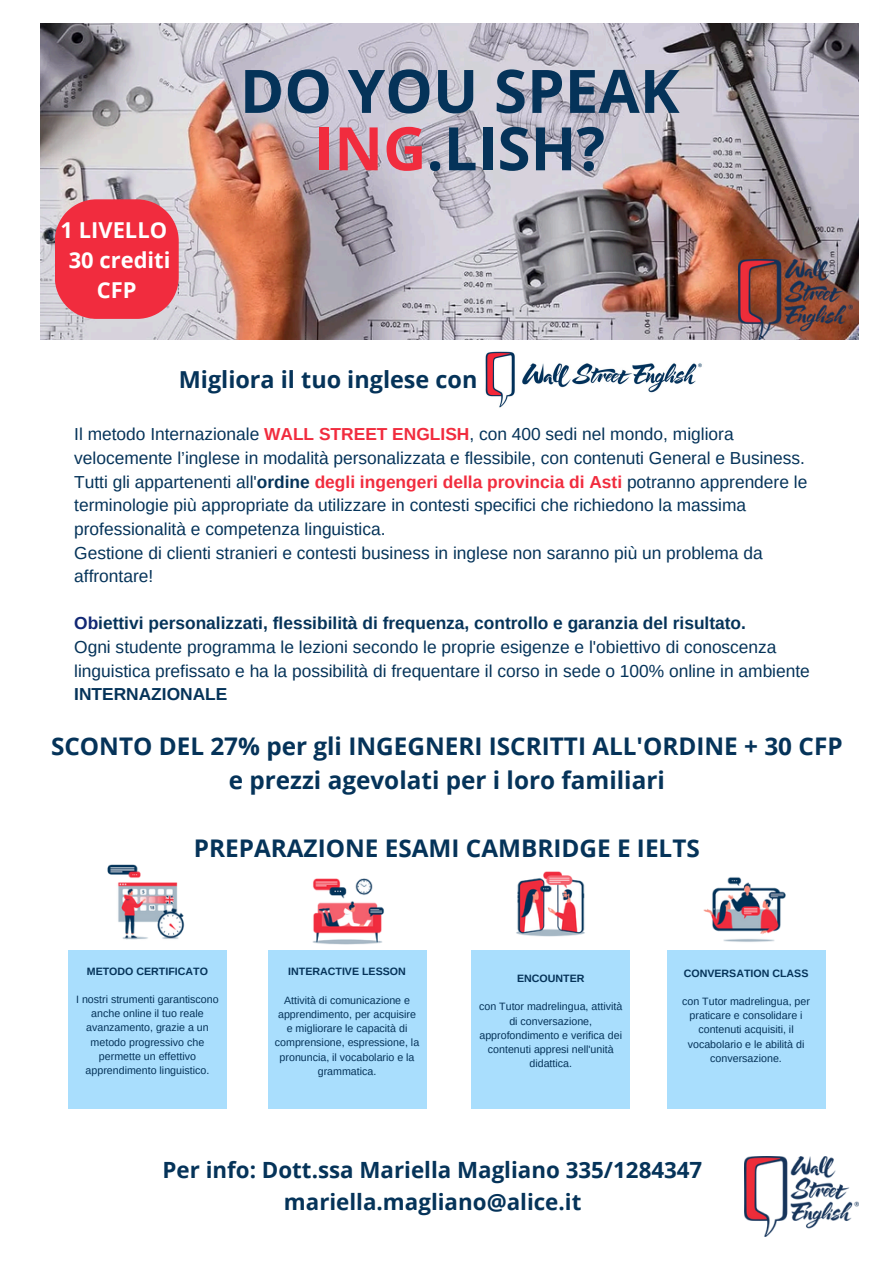
<style>
.page{position:relative;width:894px;height:1264px;background:#fff}
.page>*{position:absolute;margin:0;border:0;box-sizing:border-box;transform-origin:0 0}
.t1{font:700 60px/57.3px "Open Sans";color:#053359;text-align:center}
.t2{font:700 24.3px/33.8px "Open Sans";color:#053359;text-align:center}
.t3{font:700 23.4px "Open Sans";color:#053359}
.t4{font:700 22.35px/31px "Open Sans";color:#053359;text-align:center}
.t5{font:700 21.9px/30.3px "Open Sans";color:#fff;text-align:center}
.t6{font:17.4px/23.7px "Arimo";color:#053359}
.t7{font:10.65px/14.2px "Arimo";color:#053359;text-align:center}
.t8{font:700 10.65px "Arimo";color:#053359}
.s1{color:#f12c3e}
.s2{font-weight:700;color:#f12c3e}
.s3{font-weight:700}
.s4{font-weight:700;color:#112774}
</style>
<div class="page">
<img style="left:313px;top:878px;width:71px;height:67px">
<img style="left:703px;top:877px;width:83px;height:65px">
<img style="left:516px;top:871px;width:69px;height:66px">
<img style="left:107px;top:864px;width:78px;height:76px">
<div style="left:268px;top:950px;width:158px;height:158px;background:#a9defd"></div>
<div style="left:666px;top:950px;width:159px;height:158px;background:#a9defd"></div>
<div style="left:471px;top:950px;width:158px;height:158px;background:#a9defd"></div>
<div style="left:68px;top:950px;width:158px;height:158px;background:#a9defd"></div>
<img style="left:41px;top:23px;width:817px;height:316px">
<img style="left:744px;top:1156px;width:114px;height:80px">
<img style="left:738px;top:259px;width:114px;height:80px">
<img style="left:485px;top:351px;width:217px;height:57px">
<svg style="left:55px;top:199px;width:123px;height:120px"></svg>
<p class="t5" style="left:61px;top:214px;width:111px">1 LIVELLO<br>30 crediti<br>CFP</p>
<h3 class="t1" style="left:240px;top:61px;width:441px">DO YOU SPEAK<br><span class="s1">ING</span>.LISH?</h3>
<p class="t3" style="left:179px;top:363px;width:300px">Migliora il tuo inglese con</p>
<h1 class="t6" style="left:74px;top:422px;width:734px">Il metodo Internazionale <span class="s2">WALL STREET ENGLISH</span>, con 400 sedi nel mondo, migliora velocemente l’inglese in modalità personalizzata e flessibile, con contenuti General e Business.<br>Tutti gli appartenenti all'<span class="s3">ordine</span> <span class="s2">degli ingengeri della provincia di Asti</span> potranno apprendere le terminologie più appropriate da utilizzare in contesti specifici che richiedono la massima professionalità e competenza linguistica.<br>Gestione di clienti stranieri e contesti business in inglese non saranno più un problema da affrontare!</h1>
<p class="t6" style="left:74px;top:611px;width:737px"><span class="s4">Ob</span><span class="s3">iettivi personalizzati, flessibilità di frequenza, controllo e garanzia del risultato.<br></span>Ogni studente programma le lezioni secondo le proprie esigenze e l'obiettivo di conoscenza linguistica prefissato e ha la possibilità di frequentare il corso in sede o 100% online in ambiente <span class="s3">INTERNAZIONALE</span></p>
<h4 class="t2" style="left:51px;top:729px;width:792px">SCONTO DEL 27% per gli INGEGNERI ISCRITTI ALL'ORDINE + 30 CFP e prezzi agevolati per i loro familiari</h4>
<h4 class="t2" style="left:194px;top:830px;width:507px">PREPARAZIONE ESAMI CAMBRIDGE E IELTS</h4>
<h5 class="t8" style="left:87px;top:965px;width:123px">METODO CERTIFICATO</h5>
<p class="t7" style="left:76px;top:992px;width:144px">I nostri strumenti garantiscono anche online il tuo reale avanzamento, grazie a un metodo progressivo che permette un effettivo apprendimento linguistico.</p>
<h3 class="t8" style="left:288px;top:965px;width:119px">INTERACTIVE LESSON</h3>
<h2 class="t7" style="left:275px;top:993px;width:146px">Attività di comunicazione e apprendimento, per acquisire e migliorare le capacità di comprensione, espressione, la pronuncia, il vocabolario e la grammatica.</h2>
<h5 class="t8" style="left:517px;top:972px;width:69px">ENCOUNTER</h5>
<p class="t7" style="left:479px;top:999px;width:145px">con Tutor madrelingua, attività di conversazione, approfondimento e verifica dei contenuti appresi nell'unità didattica.</p>
<h5 class="t8" style="left:683px;top:967px;width:126px">CONVERSATION CLASS</h5>
<p class="t7" style="left:682px;top:994px;width:129px">con Tutor madrelingua, per praticare e consolidare i contenuti acquisiti, il vocabolario e le abilità di conversazione.</p>
<h5 class="t4" style="left:162px;top:1154px;width:541px">Per info: Dott.ssa Mariella Magliano 335/1284347 mariella.magliano@alice.it</h5>
</div>
